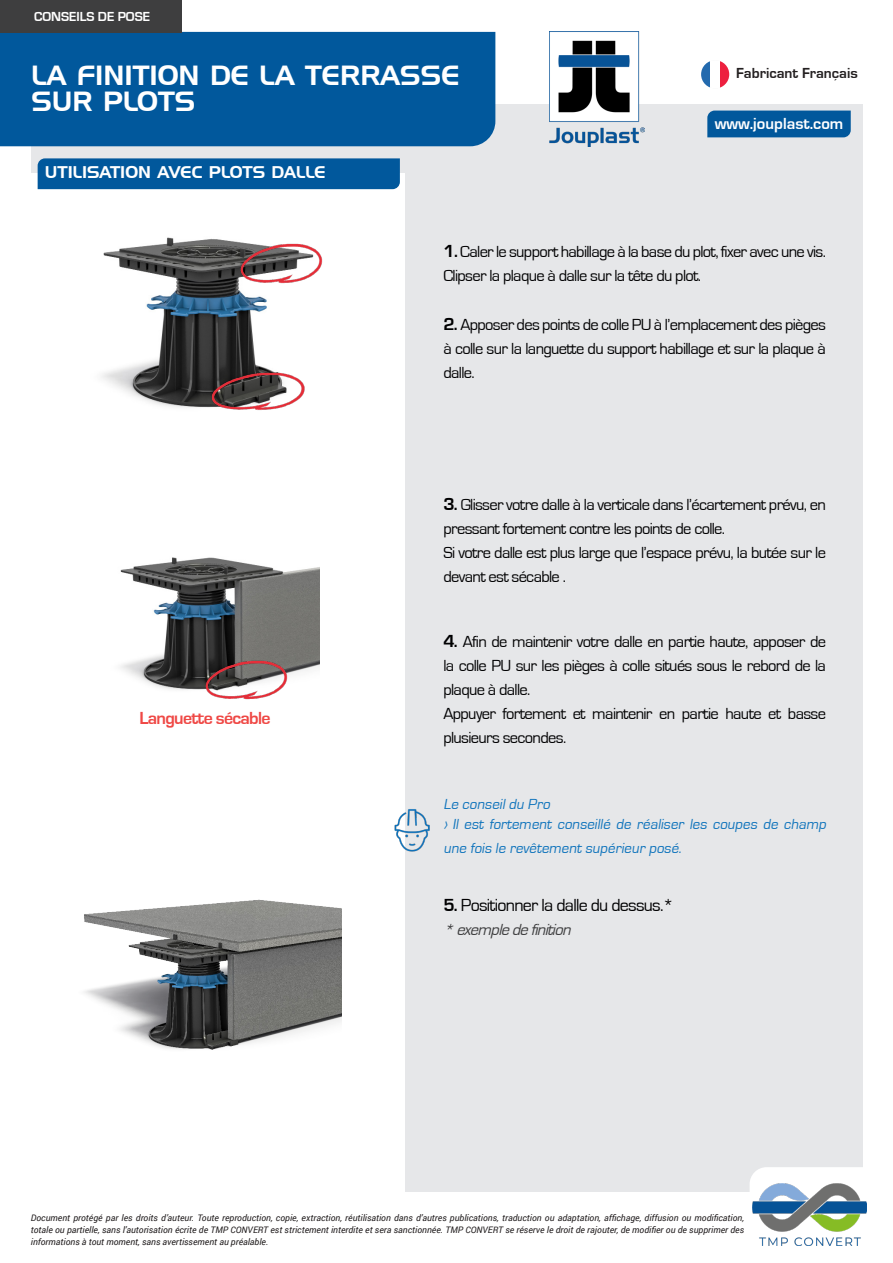
<style>
.page{position:relative;width:893px;height:1263px;background:#fff}
.page>*{position:absolute;margin:0;border:0;box-sizing:border-box;transform-origin:0 0}
.t1{font:27px/25.5px "Handel Gothic BT";color:#fff}
.t2{font:18px "Eurostile";letter-spacing:-.04em;color:#000001}
.t3{font:700 18px "Eurostile";letter-spacing:-.04em;color:#ef4845}
.t4{font:16.5px/24px "Eurostile";letter-spacing:-.04em;color:#000001}
.t5{font:16.5px "Handel Gothic BT";color:#fff}
.t6{font:italic 16.5px "Eurostile";color:#3e3e3f}
.t7{font:700 16.5px "Eurostile";color:#fff}
.t8{font:italic 15px/24px "Eurostile";color:#1074bc}
.t9{font:700 15px "Eurostile";color:#231f20}
.t10{font:700 13.5px "Eurostile";color:#fff}
.t11{font:italic 9px/12px "Roboto";color:#231f20;text-align:justify}
.s1{font-weight:700;font-size:18px}
.s2{font-weight:700}
</style>
<div class="page">
<div style="left:31px;top:104px;width:832px;height:1088px;background:#e6e7e9"></div>
<div style="left:750px;top:1167px;width:117px;height:47px;background:#fff"></div>
<svg style="left:701px;top:61px;width:9px;height:27px"></svg>
<svg style="left:720px;top:61px;width:9px;height:27px"></svg>
<div style="left:707px;top:111px;width:144px;height:26px;background:#01589c"></div>
<div style="left:26px;top:173px;width:379px;height:1019px;background:#fff"></div>
<div style="left:0;top:32px;width:495px;height:114px;background:#01589c"></div>
<div style="left:0;top:0;width:181px;height:32px;background:#3e3e3f"></div>
<div style="left:38px;top:158px;width:362px;height:31px;background:#01589c"></div>
<img style="left:101px;top:237px;width:167px;height:171px">
<img style="left:120px;top:557px;width:200px;height:133px">
<img style="left:84px;top:899px;width:257px;height:151px">
<img style="left:212px;top:369px;width:93px;height:41px">
<img style="left:238px;top:240px;width:85px;height:47px">
<img style="left:202px;top:657px;width:94px;height:43px">
<img style="left:394px;top:809px;width:36px;height:43px">
<img style="left:549px;top:32px;width:96px;height:114px">
<img style="left:753px;top:1184px;width:113px;height:62px">
<p class="t10" style="left:34px;top:9px;width:118px">CONSEILS DE POSE</p>
<p class="t1" style="left:31px;top:63px;width:430px">LA FINITION DE LA TERRASSE<br>SUR PLOTS</p>
<p class="t5" style="left:45px;top:162px;width:282px">UTILISATION AVEC PLOTS DALLE</p>
<p class="t9" style="left:736px;top:65px;width:123px">Fabricant Français</p>
<p class="t7" style="left:715px;top:114px;width:130px">www.jouplast.com</p>
<p class="t4" style="left:443px;top:239px;width:384px"><span class="s1">1.</span> Caler le support habillage à la base du plot, fixer avec une vis.<br>Clipser la plaque à dalle sur la tête du plot.</p>
<p class="t4" style="left:443px;top:312px;width:384px;text-align:justify"><span class="s1">2.</span> Apposer des points de colle PU à l’emplacement des pièges à colle sur la languette du support habillage et sur la plaque à dalle.</p>
<p class="t3" style="left:140px;top:708px;width:132px">Languette sécable</p>
<p class="t4" style="left:443px;top:493px;width:384px"><span class="s1">3.</span> Glisser votre dalle à la verticale dans l’écartement prévu, en pressant fortement contre les points de colle.</p>
<p class="t4" style="left:443px;top:541px;width:384px">Si votre dalle est plus large que l’espace prévu, la butée sur le devant est sécable .</p>
<p class="t4" style="left:443px;top:630px;width:384px;text-align:justify"><span class="s1">4.</span> Afin de maintenir votre dalle en partie haute, apposer de la colle PU sur les pièges à colle situés sous le rebord de la plaque à dalle.</p>
<p class="t4" style="left:443px;top:702px;width:384px">Appuyer fortement et maintenir en partie haute et basse plusieurs secondes.</p>
<p class="t8" style="left:443px;top:792px;width:111px">Le conseildu Pro</p>
<p class="t8" style="left:443px;top:812px;width:387px">› Il est fortement conseillé de réaliser les coupes de champ une fois le revêtement supérieur posé.</p>
<p class="t2" style="left:443px;top:895px;width:232px"><span class="s2">5.</span> Positionner la dalle du dessus.*</p>
<p class="t6" style="left:443px;top:921px;width:133px">* exempledefinition</p>
<p class="t11" style="left:31px;top:1211px;width:715px">Document protégé par les droits d’auteur. Toute reproduction, copie, extraction, réutilisation dans d’autres publications, traduction ou adaptation, affichage, diffusion ou modification, totale ou partielle, sans l’autorisation écrite de TMP CONVERT est strictement interdite et sera sanctionnée. TMP CONVERT se réserve le droit de rajouter, de modifier ou de supprimer des informations à tout moment, sans avertissement au préalable.</p>
</div>
